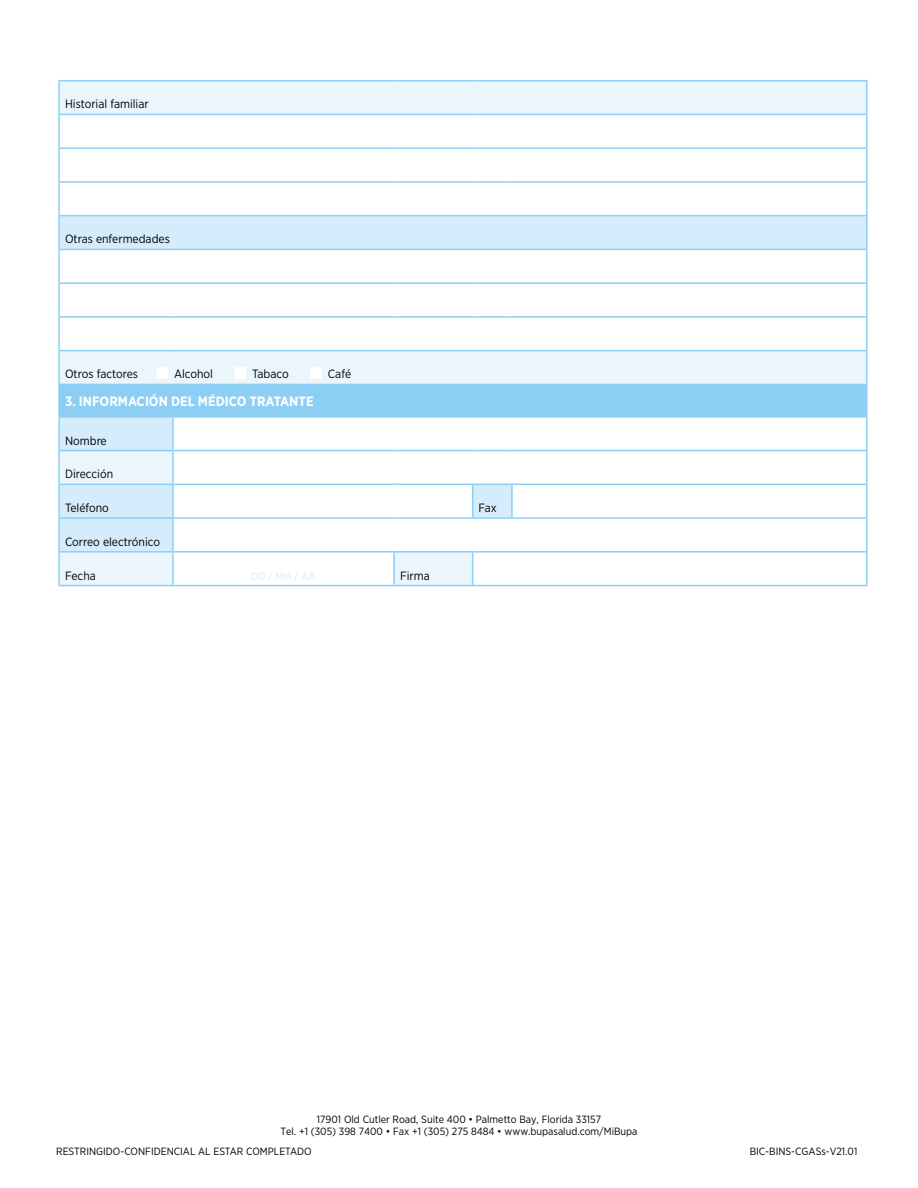
<style>
.page{position:relative;width:918px;height:1188px;background:#fff}
.page>*{position:absolute;margin:0;border:0;box-sizing:border-box;transform-origin:0 0}
.t1{font:700 13.5px "Gotham Narrow";color:#fff}
.t2{font:12px "Gotham Narrow";color:#000}
.t3{font:10.5px/12.6px "Gotham Narrow";color:#000;text-align:center}
.t4{font:10.5px "Gotham Narrow";color:#d4ecfb}
.s1{color:#fff}
</style>
<div class="page">
<div style="left:60px;top:81px;width:806px;height:33px;background:#ebf5fc"></div>
<svg style="left:60px;top:115px;width:806px;height:470px"></svg>
<svg style="left:60px;top:216px;width:806px;height:301px"></svg>
<div style="left:59px;top:384px;width:808px;height:33px;background:#8dcff4"></div>
<svg style="left:60px;top:418px;width:112px;height:133px;background:#d9eefb"></svg>
<div style="left:394px;top:552px;width:79px;height:34px;background:#ebf5fc"></div>
<hr style="left:58px;top:80px;width:115px;height:1px;background:#8dcff4">
<hr style="left:58px;top:81px;width:2px;height:33px;background:#8dcff4">
<hr style="left:173px;top:80px;width:221px;height:1px;background:#8dcff4">
<hr style="left:394px;top:80px;width:79px;height:1px;background:#8dcff4">
<hr style="left:473px;top:80px;width:39px;height:1px;background:#8dcff4">
<hr style="left:512px;top:80px;width:356px;height:1px;background:#8dcff4">
<hr style="left:866px;top:81px;width:2px;height:33px;background:#8dcff4">
<hr style="left:58px;top:114px;width:115px;height:1px;background:#8dcff4">
<hr style="left:58px;top:115px;width:2px;height:32px;background:#8dcff4">
<hr style="left:173px;top:114px;width:221px;height:1px;background:#8dcff4">
<hr style="left:394px;top:114px;width:79px;height:1px;background:#8dcff4">
<hr style="left:473px;top:114px;width:39px;height:1px;background:#8dcff4">
<hr style="left:512px;top:114px;width:356px;height:1px;background:#8dcff4">
<hr style="left:866px;top:115px;width:2px;height:32px;background:#8dcff4">
<hr style="left:58px;top:147px;width:115px;height:2px;background:#8dcff4">
<hr style="left:58px;top:149px;width:2px;height:32px;background:#8dcff4">
<hr style="left:173px;top:147px;width:221px;height:2px;background:#8dcff4">
<hr style="left:394px;top:147px;width:79px;height:2px;background:#8dcff4">
<hr style="left:473px;top:147px;width:39px;height:2px;background:#8dcff4">
<hr style="left:512px;top:147px;width:356px;height:2px;background:#8dcff4">
<hr style="left:866px;top:149px;width:2px;height:32px;background:#8dcff4">
<hr style="left:58px;top:181px;width:115px;height:2px;background:#8dcff4">
<hr style="left:58px;top:183px;width:2px;height:32px;background:#8dcff4">
<hr style="left:173px;top:181px;width:221px;height:2px;background:#8dcff4">
<hr style="left:394px;top:181px;width:79px;height:2px;background:#8dcff4">
<hr style="left:473px;top:181px;width:39px;height:2px;background:#8dcff4">
<hr style="left:512px;top:181px;width:356px;height:2px;background:#8dcff4">
<hr style="left:866px;top:183px;width:2px;height:32px;background:#8dcff4">
<hr style="left:58px;top:215px;width:115px;height:1px;background:#8dcff4">
<hr style="left:58px;top:216px;width:2px;height:33px;background:#8dcff4">
<hr style="left:173px;top:215px;width:221px;height:1px;background:#8dcff4">
<hr style="left:394px;top:215px;width:79px;height:1px;background:#8dcff4">
<hr style="left:473px;top:215px;width:39px;height:1px;background:#8dcff4">
<hr style="left:512px;top:215px;width:356px;height:1px;background:#8dcff4">
<hr style="left:866px;top:216px;width:2px;height:33px;background:#8dcff4">
<hr style="left:58px;top:249px;width:115px;height:1px;background:#8dcff4">
<hr style="left:58px;top:250px;width:2px;height:32px;background:#8dcff4">
<hr style="left:173px;top:249px;width:221px;height:1px;background:#8dcff4">
<hr style="left:394px;top:249px;width:79px;height:1px;background:#8dcff4">
<hr style="left:473px;top:249px;width:39px;height:1px;background:#8dcff4">
<hr style="left:512px;top:249px;width:356px;height:1px;background:#8dcff4">
<hr style="left:866px;top:250px;width:2px;height:32px;background:#8dcff4">
<hr style="left:58px;top:282px;width:115px;height:2px;background:#8dcff4">
<hr style="left:58px;top:284px;width:2px;height:32px;background:#8dcff4">
<hr style="left:173px;top:282px;width:221px;height:2px;background:#8dcff4">
<hr style="left:394px;top:282px;width:79px;height:2px;background:#8dcff4">
<hr style="left:473px;top:282px;width:39px;height:2px;background:#8dcff4">
<hr style="left:512px;top:282px;width:356px;height:2px;background:#8dcff4">
<hr style="left:866px;top:284px;width:2px;height:32px;background:#8dcff4">
<hr style="left:58px;top:316px;width:115px;height:2px;background:#8dcff4">
<hr style="left:58px;top:318px;width:2px;height:32px;background:#8dcff4">
<hr style="left:173px;top:316px;width:221px;height:2px;background:#8dcff4">
<hr style="left:394px;top:316px;width:79px;height:2px;background:#8dcff4">
<hr style="left:473px;top:316px;width:39px;height:2px;background:#8dcff4">
<hr style="left:512px;top:316px;width:356px;height:2px;background:#8dcff4">
<hr style="left:866px;top:318px;width:2px;height:32px;background:#8dcff4">
<hr style="left:58px;top:350px;width:115px;height:1px;background:#8dcff4">
<hr style="left:58px;top:351px;width:2px;height:33px;background:#8dcff4">
<hr style="left:173px;top:350px;width:221px;height:1px;background:#8dcff4">
<hr style="left:394px;top:350px;width:79px;height:1px;background:#8dcff4">
<hr style="left:473px;top:350px;width:39px;height:1px;background:#8dcff4">
<hr style="left:512px;top:350px;width:356px;height:1px;background:#8dcff4">
<hr style="left:866px;top:351px;width:2px;height:33px;background:#8dcff4">
<hr style="left:58px;top:384px;width:115px;height:1px;background:#8dcff4">
<hr style="left:58px;top:385px;width:2px;height:31px;background:#8dcff4">
<hr style="left:512px;top:384px;width:356px;height:1px;background:#8dcff4">
<hr style="left:866px;top:385px;width:2px;height:31px;background:#8dcff4">
<hr style="left:58px;top:416px;width:115px;height:2px;background:#8dcff4">
<hr style="left:58px;top:418px;width:2px;height:32px;background:#8dcff4">
<hr style="left:173px;top:416px;width:221px;height:2px;background:#8dcff4">
<hr style="left:172px;top:418px;width:2px;height:32px;background:#8dcff4">
<hr style="left:394px;top:416px;width:79px;height:2px;background:#8dcff4">
<hr style="left:473px;top:416px;width:39px;height:2px;background:#8dcff4">
<hr style="left:512px;top:416px;width:356px;height:2px;background:#8dcff4">
<hr style="left:866px;top:418px;width:2px;height:32px;background:#8dcff4">
<hr style="left:58px;top:450px;width:115px;height:1px;background:#8dcff4">
<hr style="left:58px;top:451px;width:2px;height:33px;background:#8dcff4">
<hr style="left:173px;top:450px;width:221px;height:1px;background:#8dcff4">
<hr style="left:172px;top:451px;width:2px;height:33px;background:#8dcff4">
<hr style="left:394px;top:450px;width:79px;height:1px;background:#8dcff4">
<hr style="left:473px;top:450px;width:39px;height:1px;background:#8dcff4">
<hr style="left:512px;top:450px;width:356px;height:1px;background:#8dcff4">
<hr style="left:866px;top:451px;width:2px;height:33px;background:#8dcff4">
<hr style="left:58px;top:484px;width:115px;height:1px;background:#8dcff4">
<hr style="left:58px;top:485px;width:2px;height:32px;background:#8dcff4">
<hr style="left:173px;top:484px;width:221px;height:1px;background:#8dcff4">
<hr style="left:172px;top:485px;width:2px;height:32px;background:#8dcff4">
<hr style="left:394px;top:484px;width:79px;height:1px;background:#8dcff4">
<hr style="left:473px;top:484px;width:39px;height:1px;background:#8dcff4">
<hr style="left:472px;top:485px;width:1px;height:32px;background:#8dcff4">
<hr style="left:512px;top:484px;width:356px;height:1px;background:#8dcff4">
<hr style="left:511px;top:485px;width:2px;height:32px;background:#8dcff4">
<hr style="left:866px;top:485px;width:2px;height:32px;background:#8dcff4">
<hr style="left:58px;top:517px;width:115px;height:2px;background:#8dcff4">
<hr style="left:58px;top:519px;width:2px;height:32px;background:#8dcff4">
<hr style="left:173px;top:517px;width:221px;height:2px;background:#8dcff4">
<hr style="left:172px;top:519px;width:2px;height:32px;background:#8dcff4">
<hr style="left:394px;top:517px;width:79px;height:2px;background:#8dcff4">
<hr style="left:473px;top:517px;width:39px;height:2px;background:#8dcff4">
<hr style="left:512px;top:517px;width:356px;height:2px;background:#8dcff4">
<hr style="left:866px;top:519px;width:2px;height:32px;background:#8dcff4">
<hr style="left:58px;top:551px;width:115px;height:2px;background:#8dcff4">
<hr style="left:58px;top:553px;width:2px;height:32px;background:#8dcff4">
<hr style="left:173px;top:551px;width:221px;height:2px;background:#8dcff4">
<hr style="left:172px;top:553px;width:2px;height:32px;background:#8dcff4">
<hr style="left:394px;top:551px;width:79px;height:2px;background:#8dcff4">
<hr style="left:393px;top:553px;width:2px;height:32px;background:#8dcff4">
<hr style="left:473px;top:551px;width:39px;height:2px;background:#8dcff4">
<hr style="left:472px;top:553px;width:1px;height:32px;background:#8dcff4">
<hr style="left:512px;top:551px;width:356px;height:2px;background:#8dcff4">
<hr style="left:866px;top:553px;width:2px;height:32px;background:#8dcff4">
<hr style="left:58px;top:585px;width:115px;height:1px;background:#8dcff4">
<hr style="left:173px;top:585px;width:221px;height:1px;background:#8dcff4">
<hr style="left:394px;top:585px;width:79px;height:1px;background:#8dcff4">
<hr style="left:473px;top:585px;width:39px;height:1px;background:#8dcff4">
<hr style="left:512px;top:585px;width:356px;height:1px;background:#8dcff4">
<div style="left:156px;top:367px;width:12px;height:12px;border:3px solid #fff"></div>
<div style="left:235px;top:367px;width:11px;height:12px;border:3px solid #fff"></div>
<div style="left:310px;top:367px;width:12px;height:12px;border:3px solid #fff"></div>
<p class="t2" style="left:65px;top:97px;width:85px">Historial familiar</p>
<p class="t2" style="left:65px;top:232px;width:106px">Otras enfermedades</p>
<p class="t2" style="left:65px;top:367px;width:149px">Otros factores <span class="s1">■</span> Alcohol</p>
<p class="t2" style="left:235px;top:367px;width:55px"><span class="s1">■</span> Tabaco</p>
<p class="t2" style="left:311px;top:367px;width:42px"><span class="s1">■</span> Café</p>
<p class="t1" style="left:65px;top:393px;width:250px">3. INFORMACIÓN DEL MÉDICO TRATANTE</p>
<p class="t2" style="left:65px;top:433px;width:43px">Nombre</p>
<p class="t2" style="left:65px;top:467px;width:50px">Dirección</p>
<p class="t2" style="left:65px;top:500px;width:45px">Teléfono</p>
<p class="t2" style="left:479px;top:500px;width:20px">Fax</p>
<p class="t2" style="left:65px;top:534px;width:97px">Correo electrónico</p>
<p class="t2" style="left:65px;top:568px;width:32px">Fecha</p>
<p class="t4" style="left:252px;top:569px;width:65px">DD / MM / AA</p>
<p class="t2" style="left:400px;top:568px;width:31px">Firma</p>
<p class="t3" style="left:280px;top:1112px;width:359px">17901 Old Cutler Road, Suite 400 • Palmetto Bay, Florida 33157<br>Tel. +1 (305) 398 7400 • Fax +1 (305) 275 8484 • www.bupasalud.com/MiBupa</p>
<p class="t3" style="left:56px;top:1145px;width:257px">RESTRINGIDO-CONFIDENCIAL AL ESTAR COMPLETADO</p>
<p class="t3" style="left:750px;top:1145px;width:109px">BIC-BINS-CGASs-V21.01</p>
</div>
